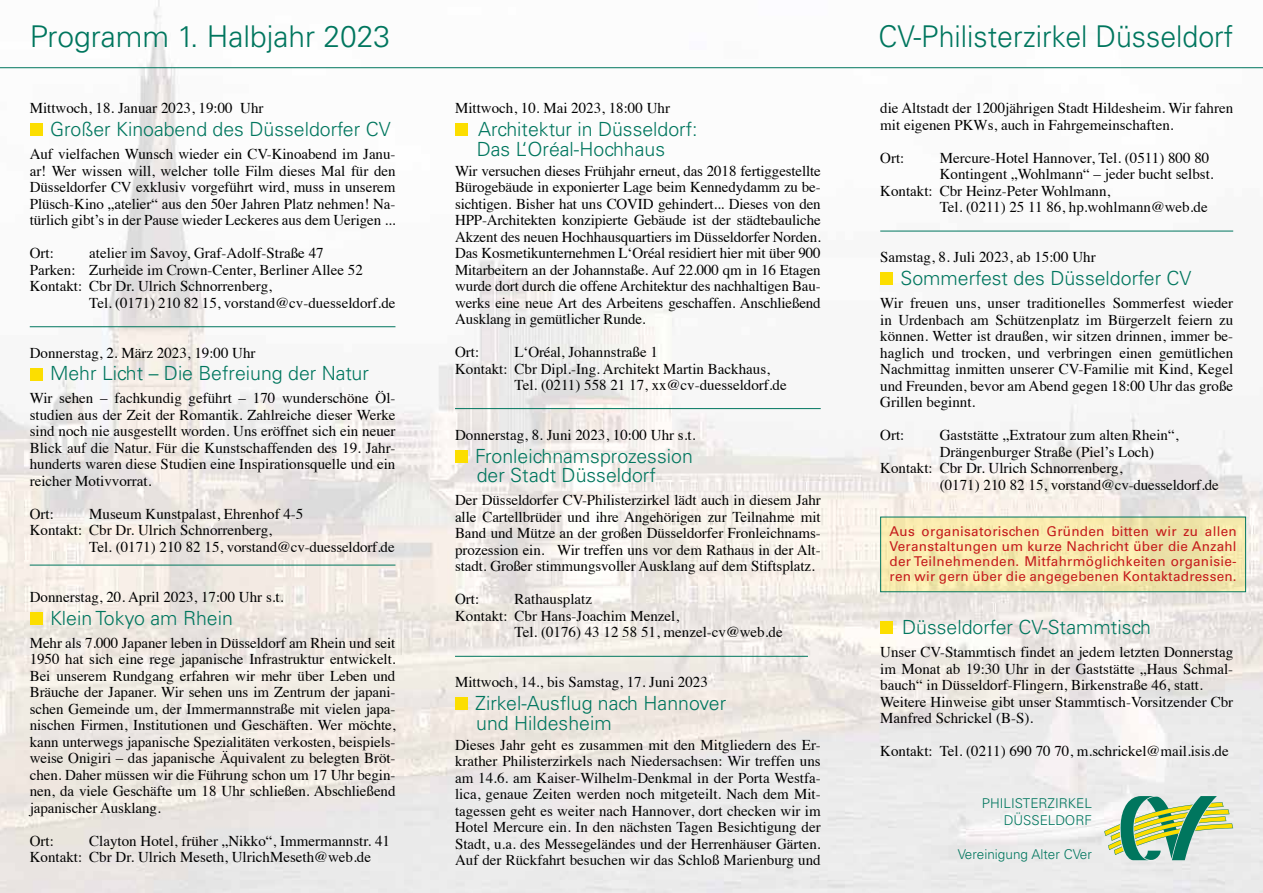
<style>
.page{position:relative;width:1263px;height:893px;background:#fff}
.page>*{position:absolute;margin:0;border:0;box-sizing:border-box;transform-origin:0 0}
.t1{font:300 30px "Univers LT Std";color:#00765e;scale:.95 1}
.t2{font:300 30px "Univers LT Std";color:#00765e}
.t3{font:300 19.5px/19.5px "Univers LT Std";color:#00765e}
.t4{font:15px/16.5px "Times";color:#000;text-align:justify}
.t5{font:13.5px/15px "Univers LT Std";letter-spacing:.02em;color:#c51a1b;text-align:justify}
.t6{font:300 13.5px/17px "Univers LT Std";color:#00765e;text-align:right}
</style>
<div class="page">
<img style="left:0;top:0;width:1263px;height:893px">
<hr style="left:0;top:67px;width:1263px;height:1px;background:#00765e">
<div style="left:30px;top:123px;width:13px;height:13px;background:#fcde00"></div>
<div style="left:30px;top:368px;width:13px;height:12px;background:#fcde00"></div>
<div style="left:30px;top:612px;width:13px;height:13px;background:#fcde00"></div>
<div style="left:455px;top:123px;width:13px;height:13px;background:#fcde00"></div>
<div style="left:455px;top:450px;width:13px;height:13px;background:#fcde00"></div>
<div style="left:455px;top:697px;width:13px;height:13px;background:#fcde00"></div>
<div style="left:880px;top:272px;width:13px;height:13px;background:#fcde00"></div>
<div style="left:880px;top:622px;width:13px;height:12px;background:#fcde00"></div>
<div style="left:881px;top:517px;width:364px;height:75px;background:linear-gradient(to right,#f9ebaf,#f0e5aa)"></div>
<hr style="left:30px;top:326px;width:365px;height:1px;background:#00765e">
<svg style="left:1104px;top:796px;width:129px;height:65px;background:#a3c397"></svg>
<hr style="left:880px;top:231px;width:353px;height:1px;background:#00765e">
<hr style="left:455px;top:408px;width:366px;height:1px;background:#00765e">
<hr style="left:30px;top:565px;width:365px;height:1px;background:#00765e">
<hr style="left:455px;top:656px;width:353px;height:1px;background:#00765e">
<h1 class="t2" style="left:30px;top:19px;width:362px">Programm 1. Halbjahr 2023</h1>
<p class="t4" style="left:30px;top:99px;width:235px">Mittwoch, 18. Januar 2023, 19:00 Uhr</p>
<h2 class="t3" style="left:50px;top:120px;width:342px">Großer Kinoabend des Düsseldorfer CV</h2>
<p class="t4" style="left:30px;top:144px;width:367px">Auf vielfachen Wunsch wieder ein CV-Kinoabend im Janu&shy;ar! Wer wissen will, welcher tolle Film dieses Mal für den Düsseldorfer CV exklusiv vorgeführt wird, muss in unserem Plüsch-Kino „atelier“ aus den 50er Jahren Platz nehmen! Na&shy;türlich gibt’s in der Pause wieder Leckeres aus dem Uerigen ...</p>
<p class="t4" style="left:30px;top:243px;width:26px">Ort:</p>
<p class="t4" style="left:30px;top:243px;width:335px;text-align:left;text-indent:60px">atelier im Savoy, Graf-Adolf-Straße 47<br>Parken: Zurheide im Crown-Center, Berliner Allee 52<br>Kontakt: Cbr Dr. Ulrich Schnorrenberg,</p>
<p class="t4" style="left:89px;top:293px;width:308px">Tel. (0171) 210 82 15, vorstand@cv-duesseldorf.de</p>
<p class="t4" style="left:30px;top:343px;width:227px">Donnerstag, 2. März 2023, 19:00 Uhr</p>
<h2 class="t3" style="left:50px;top:364px;width:320px">Mehr Licht – Die Befreiung der Natur</h2>
<p class="t4" style="left:30px;top:389px;width:367px">Wir sehen – fachkundig geführt – 170 wunderschöne Öl&shy;studien aus der Zeit der Romantik. Zahlreiche dieser Werke sind noch nie ausgestellt worden. Uns eröffnet sich ein neuer Blick auf die Natur. Für die Kunstschaffenden des 19. Jahr&shy;hunderts waren diese Studien eine Inspirationsquelle und ein reicher Motivvorrat.</p>
<p class="t4" style="left:30px;top:504px;width:26px">Ort:</p>
<p class="t4" style="left:30px;top:504px;width:275px;text-indent:60px">Museum Kunstpalast, Ehrenhof 4-5<br>Kontakt: Cbr Dr. Ulrich Schnorrenberg,</p>
<p class="t4" style="left:89px;top:537px;width:307px">Tel. (0171) 210 82 15, vorstand@cv-duesseldorf.de</p>
<p class="t4" style="left:30px;top:587px;width:255px">Donnerstag, 20. April 2023, 17:00 Uhr s.t.</p>
<h2 class="t3" style="left:50px;top:608px;width:184px">Klein Tokyo am Rhein</h2>
<p class="t4" style="left:30px;top:633px;width:367px">Mehr als 7.000 Japaner leben in Düsseldorf am Rhein und seit 1950 hat sich eine rege japanische Infrastruktur entwickelt.<br>Bei unserem Rundgang erfahren wir mehr über Leben und Bräuche der Japaner. Wir sehen uns im Zentrum der japani&shy;schen Gemeinde um, der Immermannstraße mit vielen japa&shy;nischen Firmen, Institutionen und Geschäften. Wer möchte, kann unterwegs japanische Spezialitäten verkosten, beispiels&shy;weise Onigiri – das japanische Äquivalent zu belegten Bröt&shy;chen. Daher müssen wir die Führung schon um 17 Uhr begin&shy;nen, da viele Geschäfte um 18 Uhr schließen. Abschließend japanischer Ausklang.</p>
<p class="t4" style="left:30px;top:831px;width:26px">Ort:</p>
<p class="t4" style="left:30px;top:831px;width:362px;text-indent:60px">Clayton Hotel, früher „Nikko“, Immermannstr. 41<br>Kontakt: Cbr Dr. Ulrich Meseth, UlrichMeseth@web.de</p>
<p class="t4" style="left:455px;top:99px;width:216px">Mittwoch, 10. Mai 2023, 18:00 Uhr</p>
<h2 class="t3" style="left:477px;top:120px;width:222px">Architektur in Düsseldorf:<br>Das L‘Oréal-Hochhaus</h2>
<p class="t4" style="left:455px;top:161px;width:367px">Wir versuchen dieses Frühjahr erneut, das 2018 fertiggestellte Bürogebäude in exponierter Lage beim Kennedydamm zu be&shy;sichtigen. Bisher hat uns COVID gehindert... Dieses von den HPP-Architekten konzipierte Gebäude ist der städtebauliche Akzent des neuen Hochhausquartiers im Düsseldorfer Norden.<br>Das Kosmetikunternehmen L‘Oréal residiert hier mit über 900<br>Mitarbeitern an der Johannstaße. Auf 22.000 qm in 16 Etagen wurde dort durch die offene Architektur des nachhaltigen Bau&shy;werks eine neue Art des Arbeitens geschaffen. Anschließend Ausklang in gemütlicher Runde.</p>
<p class="t4" style="left:455px;top:342px;width:26px">Ort:</p>
<p class="t4" style="left:514px;top:342px;width:145px">L‘Oréal, Johannstraße 1</p>
<p class="t4" style="left:455px;top:359px;width:316px">Kontakt: Cbr Dipl.-Ing. Architekt Martin Backhaus,</p>
<p class="t4" style="left:514px;top:375px;width:274px">Tel. (0211) 558 21 17, xx@cv-duesseldorf.de</p>
<p class="t4" style="left:455px;top:425px;width:242px">Donnerstag, 8. Juni 2023, 10:00 Uhr s.t.</p>
<h2 class="t3" style="left:475px;top:446px;width:219px">Fronleichnamsprozession der Stadt Düsseldorf</h2>
<p class="t4" style="left:455px;top:491px;width:367px">Der Düsseldorfer CV-Philisterzirkel lädt auch in diesem Jahr alle Cartellbrüder und ihre Angehörigen zur Teilnahme mit Band und Mütze an der großen Düsseldorfer Fronleichnams&shy;prozession ein. Wir treffen uns vor dem Rathaus in der Alt&shy;stadt. Großer stimmungsvoller Ausklang auf dem Stiftsplatz.</p>
<p class="t4" style="left:455px;top:590px;width:26px">Ort:</p>
<p class="t4" style="left:514px;top:590px;width:79px">Rathausplatz</p>
<p class="t4" style="left:455px;top:606px;width:226px">Kontakt: Cbr Hans-Joachim Menzel,</p>
<p class="t4" style="left:514px;top:623px;width:270px">Tel. (0176) 43 12 58 51, menzel-cv@web.de</p>
<p class="t4" style="left:455px;top:673px;width:254px">Mittwoch, 14., bis Samstag, 17. Juni 2023</p>
<h2 class="t3" style="left:475px;top:694px;width:252px">Zirkel-Ausflug nach Hannover und Hildesheim</h2>
<p class="t4" style="left:455px;top:735px;width:367px">Dieses Jahr geht es zusammen mit den Mitgliedern des Er&shy;krather Philisterzirkels nach Niedersachsen: Wir treffen uns am 14.6. am Kaiser-Wilhelm-Denkmal in der Porta Westfa&shy;lica, genaue Zeiten werden noch mitgeteilt. Nach dem Mit&shy;tagessen geht es weiter nach Hannover, dort checken wir im Hotel Mercure ein. In den nächsten Tagen Besichtigung der Stadt, u.a. des Messegeländes und der Herrenhäuser Gärten.<br>Auf der Rückfahrt besuchen wir das Schloß Marienburg und</p>
<h1 class="t1" style="left:878px;top:19px;width:375px">CV-Philisterzirkel Düsseldorf</h1>
<p class="t4" style="left:880px;top:99px;width:354px">die Altstadt der 1200jährigen Stadt Hildesheim. Wir fahren mit eigenen PKWs, auch in Fahrgemeinschaften.</p>
<p class="t4" style="left:880px;top:148px;width:26px">Ort:</p>
<p class="t4" style="left:940px;top:148px;width:271px">Mercure-Hotel Hannover, Tel. (0511) 800 80</p>
<p class="t4" style="left:940px;top:165px;width:275px">Kontingent „Wohlmann“ – jeder bucht selbst.</p>
<p class="t4" style="left:880px;top:181px;width:232px">Kontakt: Cbr Heinz-Peter Wohlmann,</p>
<p class="t4" style="left:940px;top:198px;width:269px">Tel. (0211) 25 11 86, hp.wohlmann@web.de</p>
<p class="t4" style="left:880px;top:248px;width:217px">Samstag, 8. Juli 2023, ab 15:00 Uhr</p>
<h2 class="t3" style="left:900px;top:269px;width:292px">Sommerfest des Düsseldorfer CV</h2>
<p class="t4" style="left:880px;top:293px;width:354px">Wir freuen uns, unser traditionelles Sommerfest wieder in Urdenbach am Schützenplatz im Bürgerzelt feiern zu können. Wetter ist draußen, wir sitzen drinnen, immer be&shy;haglich und trocken, und verbringen einen gemütlichen Nachmittag inmitten unserer CV-Familie mit Kind, Kegel und Freunden, bevor am Abend gegen 18:00 Uhr das große Grillen beginnt.</p>
<p class="t4" style="left:880px;top:425px;width:26px">Ort:</p>
<p class="t4" style="left:940px;top:425px;width:240px">Gaststätte „Extratour zum alten Rhein“,</p>
<p class="t4" style="left:940px;top:442px;width:216px">Drängenburger Straße (Piel’s Loch)</p>
<p class="t4" style="left:880px;top:458px;width:244px">Kontakt: Cbr Dr. Ulrich Schnorrenberg,</p>
<p class="t4" style="left:940px;top:475px;width:280px">(0171) 210 82 15, vorstand@cv-duesseldorf.de</p>
<p class="t5" style="left:889px;top:523px;width:349px">Aus organisatorischen Gründen bitten wir zu allen Veranstaltungen um kurze Nachricht über die Anzahl der Teilnehmenden. Mitfahrmöglichkeiten organisie&shy;ren wir gern über die angegebenen Kontaktadressen.</p>
<h2 class="t3" style="left:902px;top:618px;width:250px">Düsseldorfer CV-Stammtisch</h2>
<p class="t4" style="left:880px;top:643px;width:354px;text-align:left">Unser CV-Stammtisch findet an jedem letzten Donnerstag im Monat ab 19:30 Uhr in der Gaststätte „Haus Schmal&shy;bauch“ in Düsseldorf-Flingern, Birkenstraße 46, statt.<br>Weitere Hinweise gibt unser Stammtisch-Vorsitzender Cbr Manfred Schrickel (B-S).</p>
<p class="t4" style="left:880px;top:742px;width:350px">Kontakt: Tel. (0211) 690 70 70, m.schrickel@mail.isis.de</p>
<p class="t6" style="left:982px;top:795px;width:112px">PHILISTERZIRKEL<br>DÜSSELDORF</p>
<p class="t6" style="left:958px;top:846px;width:136px">Vereinigung Alter CVer</p>
</div>
